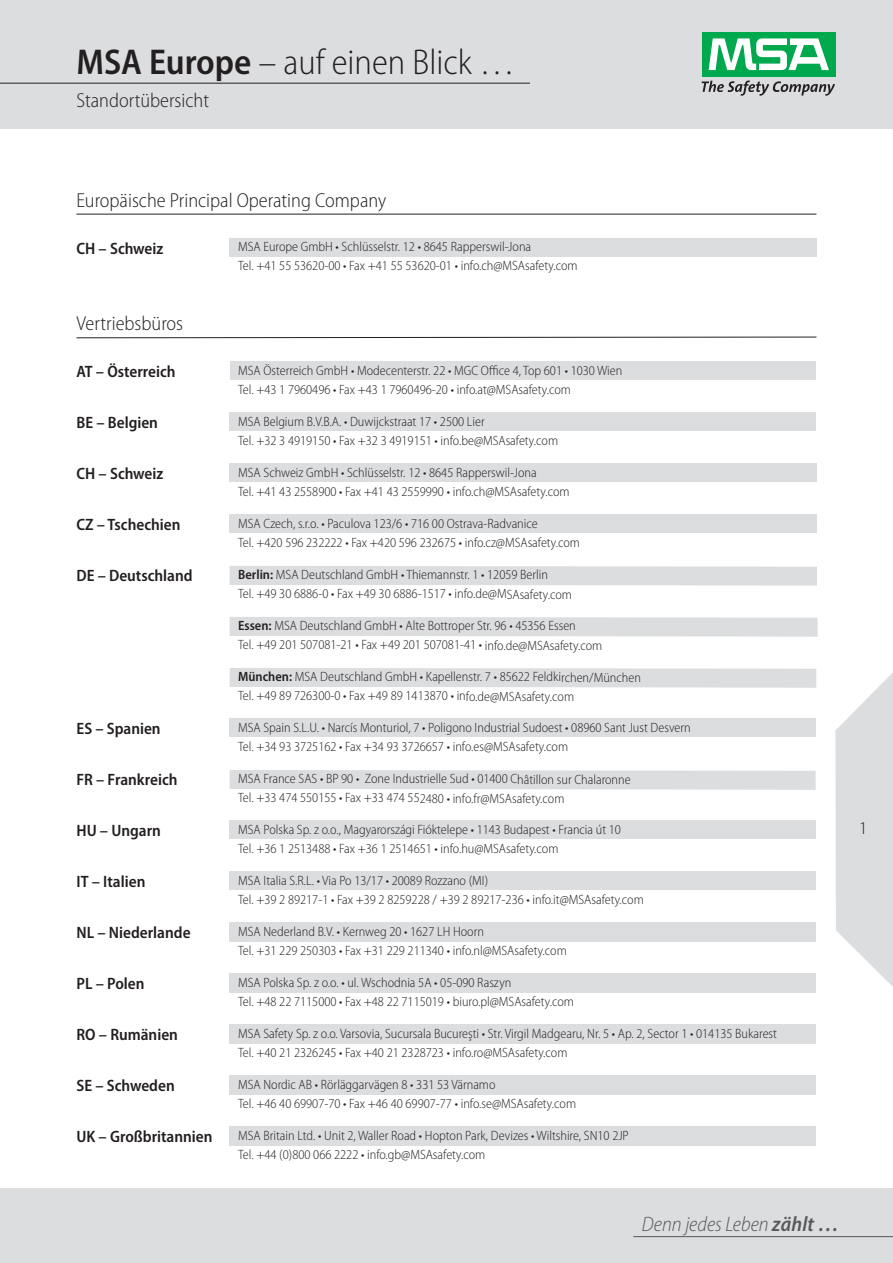
<style>
.page{position:relative;width:893px;height:1263px;background:#fff}
.page>*{position:absolute;margin:0;border:0;box-sizing:border-box;transform-origin:0 0}
.t1{font:300 semi-condensed 36px "Myriad Pro";color:#231f20}
.t2{font:italic 300 semi-condensed 21px "Myriad Pro";color:#57585a}
.t3{font:300 semi-condensed 20.25px "Myriad Pro";color:#231f20}
.t4{font:300 semi-condensed 18px "Myriad Pro";color:#231f20}
.t5{font:600 semi-condensed 16.5px "Myriad Pro";color:#231f20}
.t6{font:300 semi-condensed 13.5px/19.2px "Myriad Pro";color:#231f20}
.s1{font-weight:600}
</style>
<div class="page">
<div style="left:0;top:1188px;width:893px;height:75px;background:#dcdddf"></div>
<div style="left:0;top:0;width:893px;height:129px;background:#dcdddf"></div>
<svg style="left:835px;top:673px;width:58px;height:314px"></svg>
<hr style="left:633px;top:1236px;width:260px;height:1px;background:#57585a">
<hr style="left:0;top:83px;width:530px;height:1px;background:#231f20">
<div style="left:230px;top:361px;width:586px;height:20px;background:#dcdddf"></div>
<div style="left:230px;top:412px;width:586px;height:20px;background:#dcdddf"></div>
<div style="left:230px;top:514px;width:587px;height:20px;background:#dcdddf"></div>
<div style="left:230px;top:1127px;width:586px;height:19px;background:#dcdddf"></div>
<svg style="left:230px;top:770px;width:586px;height:20px;background:#dddee0"></svg>
<svg style="left:230px;top:566px;width:587px;height:20px;background:#dddee0"></svg>
<div style="left:230px;top:821px;width:586px;height:19px;background:#dcdddf"></div>
<div style="left:230px;top:923px;width:586px;height:19px;background:#dcdddf"></div>
<div style="left:230px;top:974px;width:586px;height:19px;background:#dcdddf"></div>
<div style="left:230px;top:1025px;width:586px;height:19px;background:#dcdddf"></div>
<div style="left:230px;top:719px;width:586px;height:19px;background:#dcdddf"></div>
<div style="left:230px;top:1076px;width:586px;height:19px;background:#dcdddf"></div>
<div style="left:230px;top:238px;width:587px;height:19px;background:#dcdddf"></div>
<svg style="left:76px;top:336px;width:741px;height:3px"></svg>
<div style="left:230px;top:872px;width:586px;height:19px;background:#dcdddf"></div>
<div style="left:230px;top:463px;width:587px;height:20px;background:#dcdddf"></div>
<hr style="left:77px;top:214px;width:739px;height:1px;background:#231f20">
<svg style="left:230px;top:617px;width:588px;height:20px;background:#dddee0"></svg>
<svg style="left:230px;top:668px;width:586px;height:20px;background:#dddee0"></svg>
<div style="left:702px;top:32px;width:134px;height:44px;background:#00a94e"></div>
<svg style="left:709px;top:38px;width:120px;height:32px"></svg>
<svg style="left:702px;top:81px;width:133px;height:15px"></svg>
<h1 class="t1" style="left:77px;top:48px;width:440px"><span class="s1">MSA Europe</span> – auf einen Blick …</h1>
<h3 class="t3" style="left:77px;top:93px;width:134px">Standortübersicht</h3>
<h3 class="t3" style="left:77px;top:192px;width:311px">Europäische Principal Operating Company</h3>
<p class="t5" style="left:77px;top:242px;width:88px">CH – Schweiz</p>
<p class="t6" style="left:238px;top:238px;width:341px">MSA Europe GmbH • Schlüsselstr. 12 • 8645 Rapperswil-Jona<br>Tel. +41 55 53620-00 • Fax +41 55 53620-01 • info.ch@MSAsafety.com</p>
<h3 class="t3" style="left:77px;top:316px;width:108px">Vertriebsbüros</h3>
<p class="t5" style="left:77px;top:365px;width:101px">AT – Österreich</p>
<p class="t6" style="left:238px;top:362px;width:386px">MSA Österreich GmbH • Modecenterstr. 22 • MGC Office 4, Top 601 • 1030 Wien<br>Tel. +43 1 7960496 • Fax +43 1 7960496-20 • info.at@MSAsafety.com</p>
<p class="t5" style="left:77px;top:416px;width:83px">BE – Belgien</p>
<p class="t6" style="left:238px;top:413px;width:321px">MSA Belgium B.V.B.A. • Duwijckstraat 17 • 2500 Lier<br>Tel. +32 3 4919150 • Fax +32 3 4919151 • info.be@MSAsafety.com</p>
<p class="t5" style="left:77px;top:467px;width:88px">CH – Schweiz</p>
<p class="t6" style="left:238px;top:464px;width:333px">MSA Schweiz GmbH • Schlüsselstr. 12 • 8645 Rapperswil-Jona<br>Tel. +41 43 2558900 • Fax +41 43 2559990 • info.ch@MSAsafety.com</p>
<p class="t5" style="left:77px;top:518px;width:105px">CZ – Tschechien</p>
<p class="t6" style="left:238px;top:515px;width:343px">MSA Czech, s.r.o. • Paculova 123/6 • 716 00 Ostrava-Radvanice<br>Tel. +420 596 232222 • Fax +420 596 232675 • info.cz@MSAsafety.com</p>
<p class="t5" style="left:77px;top:569px;width:118px">DE – Deutschland</p>
<p class="t6" style="left:238px;top:566px;width:335px"><span class="s1">Berlin:</span> MSA Deutschland GmbH • Thiemannstr. 1 • 12059 Berlin<br>Tel. +49 30 6886-0 • Fax +49 30 6886-1517 • info.de@MSAsafety.com</p>
<p class="t6" style="left:238px;top:617px;width:366px"><span class="s1">Essen:</span> MSA Deutschland GmbH • Alte Bottroper Str. 96 • 45356 Essen<br>Tel. +49 201 507081-21 • Fax +49 201 507081-41 • info.de@MSAsafety.com</p>
<p class="t6" style="left:238px;top:668px;width:404px"><span class="s1">München:</span> MSA Deutschland GmbH • Kapellenstr. 7 • 85622 Feldkirchen/München<br>Tel. +49 89 726300-0 • Fax +49 89 1413870 • info.de@MSAsafety.com</p>
<p class="t5" style="left:77px;top:722px;width:86px">ES – Spanien</p>
<p class="t6" style="left:238px;top:719px;width:454px">MSA Spain S.L.U. • Narcís Monturiol, 7 • Poligono Industrial Sudoest • 08960 Sant Just Desvern<br>Tel. +34 93 3725162 • Fax +34 93 3726657 • info.es@MSAsafety.com</p>
<p class="t5" style="left:77px;top:774px;width:103px">FR – Frankreich</p>
<p class="t6" style="left:238px;top:770px;width:394px">MSA France SAS • BP 90 • Zone Industrielle Sud • 01400 Châtillon sur Chalaronne<br>Tel. +33 474 550155 • Fax +33 474 552480 • info.fr@MSAsafety.com</p>
<p class="t5" style="left:77px;top:824px;width:86px">HU – Ungarn</p>
<p class="t6" style="left:238px;top:821px;width:384px">MSA Polska Sp. z o.o., Magyarországi Fióktelepe • 1143 Budapest • Francia út 10<br>Tel. +36 1 2513488 • Fax +36 1 2514651 • info.hu@MSAsafety.com</p>
<p class="t5" style="left:77px;top:875px;width:70px">IT – Italien</p>
<p class="t6" style="left:238px;top:872px;width:407px">MSA Italia S.R.L. • Via Po 13/17 • 20089 Rozzano (MI)<br>Tel. +39 2 89217-1 • Fax +39 2 8259228 / +39 2 89217-236 • info.it@MSAsafety.com</p>
<p class="t5" style="left:77px;top:926px;width:116px">NL – Niederlande</p>
<p class="t6" style="left:238px;top:923px;width:330px">MSA Nederland B.V. • Kernweg 20 • 1627 LH Hoorn<br>Tel. +31 229 250303 • Fax +31 229 211340 • info.nl@MSAsafety.com</p>
<p class="t5" style="left:77px;top:977px;width:70px">PL – Polen</p>
<p class="t6" style="left:238px;top:974px;width:337px">MSA Polska Sp. z o.o. • ul. Wschodnia 5A • 05-090 Raszyn<br>Tel. +48 22 7115000 • Fax +48 22 7115019 • biuro.pl@MSAsafety.com</p>
<p class="t5" style="left:77px;top:1029px;width:103px">RO – Rumänien</p>
<p class="t6" style="left:238px;top:1025px;width:540px">MSA Safety Sp. z o.o. Varsovia, Sucursala Bucureşti • Str. Virgil Madgearu, Nr. 5 • Ap. 2, Sector 1 • 014135 Bukarest<br>Tel. +40 21 2326245 • Fax +40 21 2328723 • info.ro@MSAsafety.com</p>
<p class="t5" style="left:77px;top:1080px;width:100px">SE – Schweden</p>
<p class="t6" style="left:238px;top:1076px;width:339px">MSA Nordic AB • Rörläggarvägen 8 • 331 53 Värnamo<br>Tel. +46 40 69907-70 • Fax +46 40 69907-77 • info.se@MSAsafety.com</p>
<p class="t5" style="left:77px;top:1131px;width:138px">UK – Großbritannien</p>
<p class="t6" style="left:238px;top:1127px;width:392px">MSA Britain Ltd. • Unit 2, Waller Road • Hopton Park, Devizes • Wiltshire, SN10 2JP<br>Tel. +44 (0)800 066 2222 • info.gb@MSAsafety.com</p>
<h2 class="t2" style="left:642px;top:1216px;width:199px">Denn jedes Leben <span class="s1">zählt …</span></h2>
<h3 class="t4" style="left:859px;top:821px;width:10px">1</h3>
</div>
